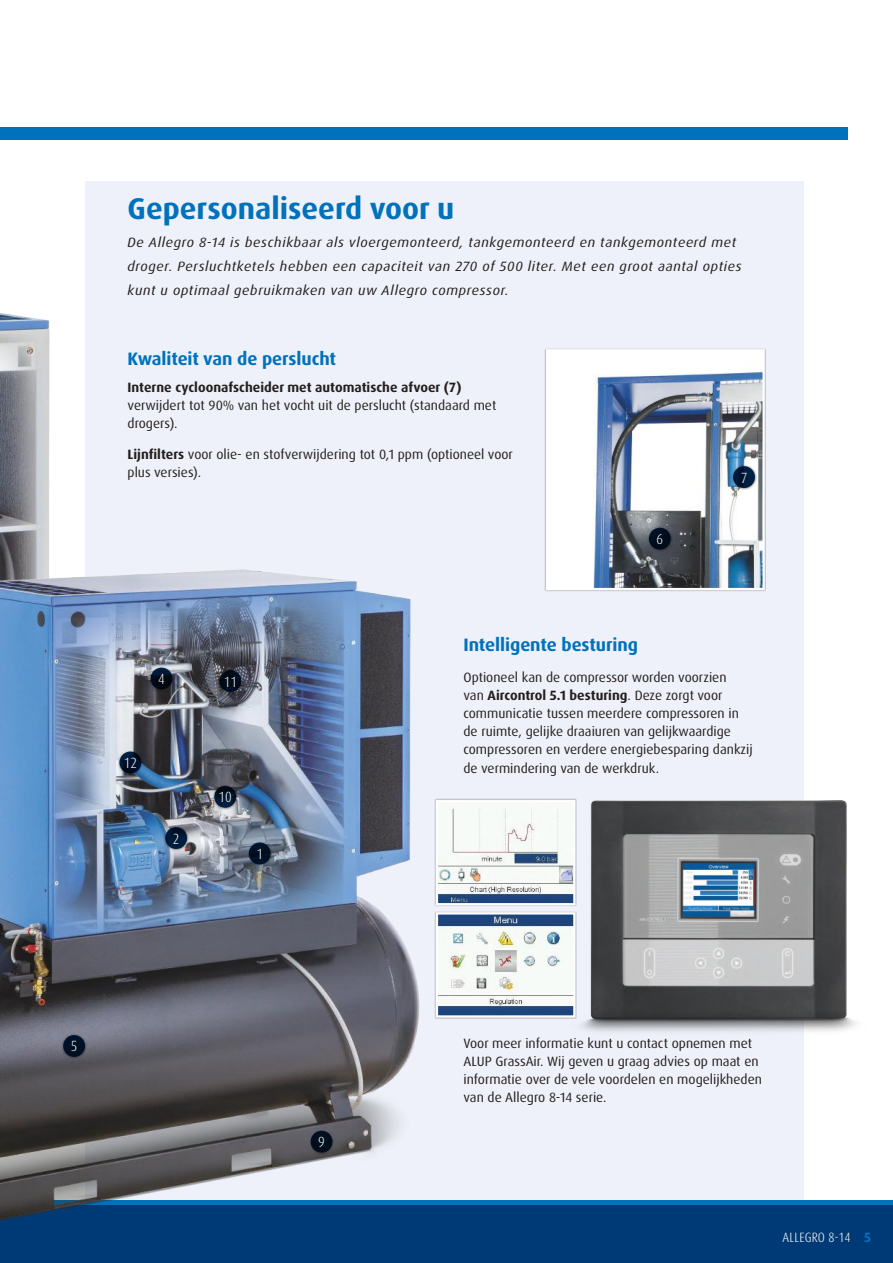
<style>
.page{position:relative;width:893px;height:1263px;background:#fff}
.page>*{position:absolute;margin:0;border:0;box-sizing:border-box;transform-origin:0 0}
.t1{font:700 30px "Dax Pro";color:#0072bc}
.t2{font:700 18px "Dax Pro";letter-spacing:-.005em;color:#0072bc}
.t3{font:300 condensed 14.7px "Dax Pro";color:#fff}
.t4{font:13.5px/18px "Dax Pro";color:#241f1f}
.t5{font:italic 13.5px/24px "Dax Pro";letter-spacing:.04em;color:#241f1f;scale:1.05 1}
.t6{font:700 13.5px "Dax Pro";color:#241f1f}
.t7{font:300 condensed 13.5px "Dax Pro";letter-spacing:.01em;color:#fff}
.s1{font-weight:700}
.s2{font-weight:700;font-stretch:normal;color:#0072bc}
</style>
<div class="page">
<div style="left:85px;top:181px;width:719px;height:1027px;background:#eef1f9"></div>
<div style="left:0;top:128px;width:848px;height:12px;background:#0072bc"></div>
<div style="left:0;top:1202px;width:893px;height:61px;background:#003a76"></div>
<div style="left:0;top:1200px;width:893px;height:5px;background:#0072bc"></div>
<img style="left:581px;top:800px;width:275px;height:232px">
<img style="left:0;top:313px;width:50px;height:234px">
<img style="left:0;top:547px;width:420px;height:675px">
<div style="left:544px;top:348px;width:222px;height:243px;background:#c4c5cb"></div>
<img style="left:549px;top:352px;width:213px;height:235px">
<div style="left:546px;top:349px;width:219px;height:241px;border:2px solid #fff"></div>
<div style="left:434px;top:911px;width:143px;height:108px;background:#241f1f;opacity:.33"></div>
<img style="left:439px;top:915px;width:133px;height:99px">
<div style="left:436px;top:912px;width:139px;height:105px;border:2px solid #fff"></div>
<div style="left:434px;top:798px;width:143px;height:108px;background:#241f1f;opacity:.33"></div>
<img style="left:439px;top:803px;width:133px;height:99px">
<div style="left:436px;top:800px;width:139px;height:105px;border:2px solid #fff"></div>
<div style="left:61px;top:1033px;width:26px;height:26px;background:#241f1f;opacity:.5"></div>
<div style="left:63px;top:1035px;width:22px;height:22px;background:#001125;border-radius:50%"></div>
<div style="left:309px;top:1129px;width:26px;height:26px;background:#241f1f;opacity:.5"></div>
<div style="left:311px;top:1131px;width:21px;height:21px;background:#000e1e;border-radius:50%"></div>
<div style="left:247px;top:841px;width:26px;height:26px;background:#241f1f;opacity:.5"></div>
<svg style="left:249px;top:842px;width:22px;height:22px"></svg>
<div style="left:163px;top:825px;width:26px;height:26px;background:#241f1f;opacity:.5"></div>
<svg style="left:165px;top:827px;width:22px;height:22px"></svg>
<div style="left:212px;top:784px;width:26px;height:26px;background:#241f1f;opacity:.5"></div>
<svg style="left:214px;top:786px;width:22px;height:22px"></svg>
<div style="left:118px;top:750px;width:26px;height:26px;background:#241f1f;opacity:.5"></div>
<svg style="left:119px;top:751px;width:22px;height:22px"></svg>
<div style="left:149px;top:666px;width:26px;height:26px;background:#241f1f;opacity:.5"></div>
<svg style="left:151px;top:668px;width:21px;height:21px"></svg>
<div style="left:218px;top:668px;width:26px;height:26px;background:#241f1f;opacity:.5"></div>
<svg style="left:219px;top:670px;width:22px;height:22px"></svg>
<div style="left:731px;top:464px;width:26px;height:26px;background:#241f1f;opacity:.5"></div>
<svg style="left:733px;top:466px;width:22px;height:22px"></svg>
<div style="left:647px;top:526px;width:26px;height:26px;background:#241f1f;opacity:.5"></div>
<svg style="left:649px;top:528px;width:22px;height:22px"></svg>
<h1 class="t1" style="left:128px;top:189px;width:328px">Gepersonaliseerd voor u</h1>
<p class="t5" style="left:128px;top:231px;width:586px">De Allegro 8-14 is beschikbaar als vloergemonteerd, tankgemonteerd en tankgemonteerd met droger. Persluchtketels hebben een capaciteit van 270 of 500 liter. Met een groot aantal opties kunt u optimaal gebruikmaken van uw Allegro compressor.</p>
<h2 class="t2" style="left:128px;top:348px;width:210px">Kwaliteit van de perslucht</h2>
<p class="t6" style="left:128px;top:379px;width:335px">Interne cycloonafscheider met automatische afvoer (7)</p>
<p class="t4" style="left:128px;top:396px;width:370px">verwijdert tot 90% van het vocht uit de perslucht (standaard met drogers).</p>
<p class="t4" style="left:128px;top:445px;width:387px"><span class="s1">Lijnfilters</span> voor olie- en stofverwijdering tot 0,1 ppm (optioneel voor plus versies).</p>
<p class="t3" style="left:656px;top:529px;width:8px">6</p>
<p class="t3" style="left:741px;top:468px;width:8px">7</p>
<p class="t3" style="left:158px;top:669px;width:8px">4</p>
<p class="t3" style="left:224px;top:672px;width:15px">11</p>
<p class="t3" style="left:124px;top:753px;width:15px">12</p>
<p class="t3" style="left:173px;top:829px;width:8px">2</p>
<p class="t3" style="left:219px;top:788px;width:15px">10</p>
<p class="t3" style="left:256px;top:844px;width:8px">1</p>
<h2 class="t2" style="left:463px;top:633px;width:176px">Intelligente besturing</h2>
<p class="t4" style="left:463px;top:668px;width:291px">Optioneel kan de compressor worden voorzien<br>van <span class="s1">Aircontrol 5.1 besturing</span>. Deze zorgt voor communicatie tussen meerdere compressoren in de ruimte, gelijke draaiuren van gelijkwaardige compressoren en verdere energiebesparing dankzij</p>
<p class="t4" style="left:463px;top:759px;width:197px">de vermindering van de werkdruk.</p>
<p class="t3" style="left:71px;top:1037px;width:8px">5</p>
<p class="t3" style="left:318px;top:1132px;width:8px">9</p>
<p class="t4" style="left:463px;top:1034px;width:300px">Voor meer informatie kunt u contact opnemen met ALUP GrassAir. Wij geven u graag advies op maat en informatie over de vele voordelen en mogelijkheden van de Allegro 8-14 serie.</p>
<p class="t7" style="left:782px;top:1228px;width:90px">ALLEGRO 8-14 <span class="s2">5</span></p>
</div>
